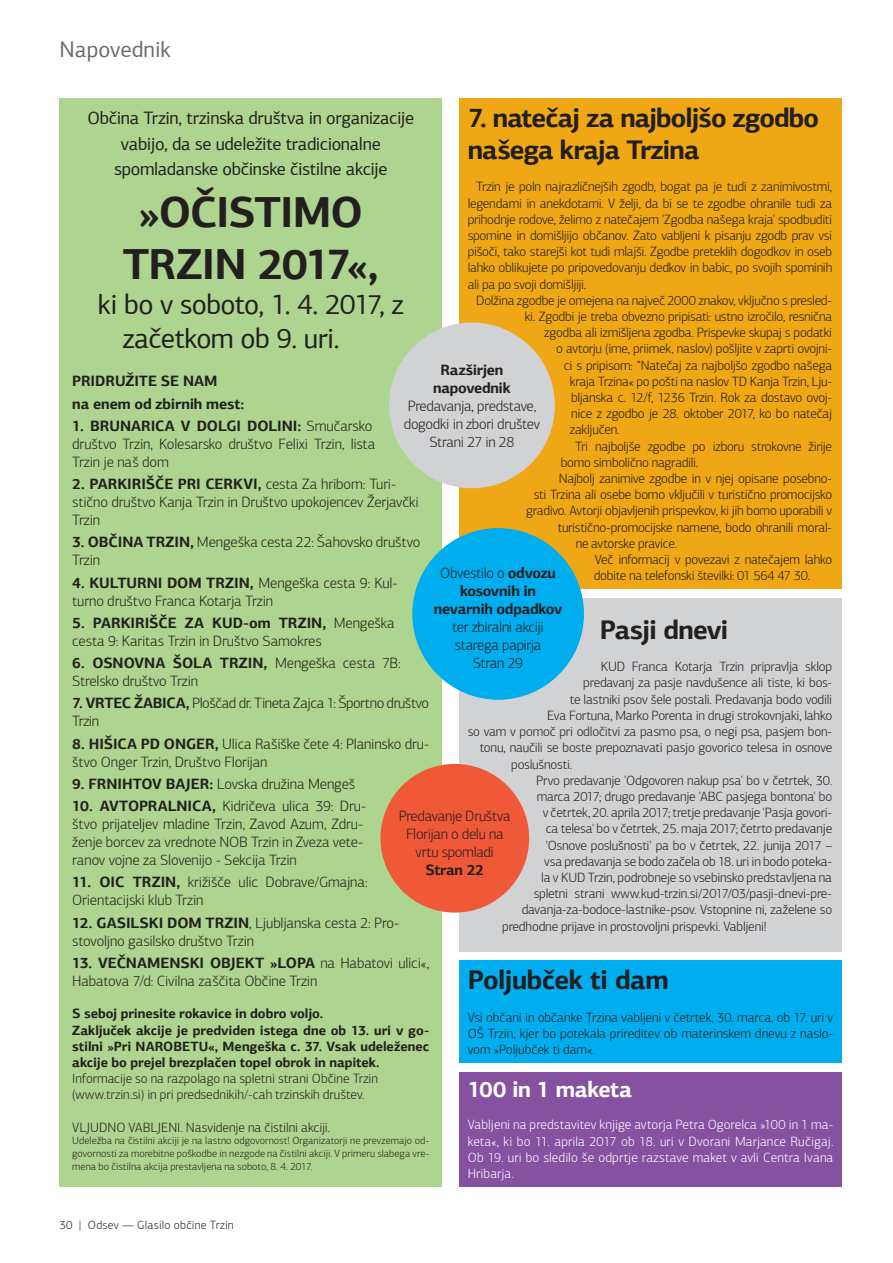
<style>
.page{position:relative;width:893px;height:1263px;background:#fff}
.page>*{position:absolute;margin:0;border:0;box-sizing:border-box;transform-origin:0 0}
.t1{font:700 43.5px/52.2px "PF Agora Sans Pro";letter-spacing:-.02em;color:#231f20;text-align:center}
.t2{font:28.5px/34.2px "PF Agora Sans Pro";letter-spacing:-.02em;color:#231f20}
.t3{font:700 27px/32.4px "PF Agora Sans Pro";letter-spacing:-.035em;color:#231f20}
.t4{font:700 22.5px "PF Agora Sans Pro";letter-spacing:-.02em;color:#fff}
.t5{font:22.5px "PF Agora Sans Pro";letter-spacing:-.005em;color:#6c6d70}
.t6{font:18px/25.5px "PF Agora Sans Pro";letter-spacing:-.02em;color:#231f20;text-align:center}
.t7{font:300 15px/18px "PF Agora Sans Pro";letter-spacing:-.015em;color:#231f20}
.t8{font:700 15px/18px "PF Agora Sans Pro";letter-spacing:-.02em;color:#231f20;text-align:center}
.t9{font:300 13.5px/16.2px "PF Agora Sans Pro";letter-spacing:-.02em;color:#231f20;text-align:justify}
.t10{font:300 13.5px/16.2px "PF Agora Sans Pro";letter-spacing:.005em;color:#fff;text-align:justify}
.t11{font:700 13.5px/16.2px "PF Agora Sans Pro";letter-spacing:-.005em;color:#231f20}
.t12{font:300 12px "PF Agora Sans Pro";letter-spacing:.015em;color:#231f20}
.t13{font:300 10.5px/12.6px "PF Agora Sans Pro";color:#231f20;text-align:justify}
.s1{font-weight:700}
.s2{font-weight:300}
</style>
<div class="page">
<div style="left:459px;top:1071px;width:383px;height:115px;background:#8551a0"></div>
<div style="left:459px;top:960px;width:383px;height:102px;background:#00aeef"></div>
<div style="left:459px;top:98px;width:383px;height:491px;background:#efa715"></div>
<div style="left:60px;top:98px;width:382px;height:1088px;background:#add58f"></div>
<div style="left:459px;top:598px;width:383px;height:353px;background:#d1d2d4"></div>
<div style="left:380px;top:764px;width:149px;height:148px;background:#f05937;border-radius:50%"></div>
<div style="left:389px;top:323px;width:166px;height:165px;background:#d1d2d4;border-radius:50%"></div>
<div style="left:412px;top:528px;width:172px;height:172px;background:#00aeef;border-radius:50%"></div>
<h3 class="t5" style="left:60px;top:35px;width:113px">Napovednik</h3>
<h3 class="t3" style="left:468px;top:101px;width:353px">7. natečaj za najboljšo zgodbo našega kraja Trzina</h3>
<p class="t9" style="left:468px;top:179px;width:366px;text-indent:9px">Trzin je poln najrazličnejših zgodb, bogat pa je tudi z zanimivostmi, legendami in anekdotami. V želji, da bi se te zgodbe ohranile tudi za prihodnje rodove, želimo z natečajem 'Zgodba našega kraja' spodbuditi spomine in domišljijo občanov. Zato vabljeni k pisanju zgodb prav vsi pišoči, tako starejši kot tudi mlajši. Zgodbe preteklih dogodkov in oseb lahko oblikujete po pripovedovanju dedkov in babic, po svojih spominih ali pa po svoji domišljiji.</p>
<p class="t9" style="left:476px;top:292px;width:357px">Dolžina zgodbe je omejena na največ 2000 znakov, vključno s presled-</p>
<p class="t9" style="left:525px;top:308px;width:309px">ki. Zgodbi je treba obvezno pripisati: ustno izročilo, resnična</p>
<p class="t9" style="left:544px;top:325px;width:290px">zgodba ali izmišljena zgodba. Prispevke skupaj s podatki</p>
<p class="t9" style="left:556px;top:341px;width:277px">o avtorju (ime, priimek, naslov) pošljite v zaprti ovojni-</p>
<p class="t9" style="left:564px;top:357px;width:270px">ci s pripisom: “Natečaj za najboljšo zgodbo našega</p>
<p class="t9" style="left:570px;top:373px;width:264px">kraja Trzina« po pošti na naslov TD Kanja Trzin, Lju-</p>
<p class="t9" style="left:571px;top:389px;width:262px">bljanska c. 12/f, 1236 Trzin. Rok za dostavo ovoj-</p>
<p class="t9" style="left:571px;top:406px;width:262px">nice z zgodbo je 28. oktober 2017, ko bo natečaj</p>
<p class="t9" style="left:570px;top:422px;width:51px">zaključen.</p>
<p class="t9" style="left:575px;top:438px;width:258px">Tri najboljše zgodbe po izboru strokovne žirije</p>
<p class="t9" style="left:561px;top:454px;width:139px">bomo simbolično nagradili.</p>
<p class="t9" style="left:559px;top:470px;width:275px">Najbolj zanimive zgodbe in v njej opisane posebno-</p>
<p class="t9" style="left:534px;top:487px;width:300px">sti Trzina ali osebe bomo vključili v turistično promocijsko</p>
<p class="t9" style="left:526px;top:503px;width:307px">gradivo. Avtorji objavljenih prispevkov, ki jih bomo uporabili v</p>
<p class="t9" style="left:558px;top:519px;width:276px">turistično-promocijske namene, bodo ohranili moral-</p>
<p class="t9" style="left:576px;top:535px;width:103px">ne avtorske pravice.</p>
<p class="t9" style="left:595px;top:551px;width:239px">Več informacij v povezavi z natečajem lahko</p>
<p class="t9" style="left:594px;top:568px;width:218px">dobite na telefonski številki: 01 564 47 30.</p>
<h3 class="t6" style="left:87px;top:105px;width:328px">Občina Trzin, trzinska društva in organizacije vabijo, da se udeležite tradicionalne spomladanske občinske čistilne akcije</h3>
<h1 class="t1" style="left:123px;top:186px;width:257px">»OČISTIMO<br>TRZIN 2017«,</h1>
<h2 class="t2" style="left:123px;top:287px;width:282px;text-indent:-25px">ki bo v soboto, 1. 4. 2017, z začetkom ob 9. uri.</h2>
<p class="t8" style="left:72px;top:370px;width:174px;line-height:22.2px;text-align:left">PRIDRUŽITE SE NAM<br>na enem od zbirnih mest:</p>
<p class="t7" style="left:72px;top:417px;width:304px"><span class="s1">1. BRUNARICA V DOLGI DOLINI:</span> Smučarsko društvo Trzin, Kolesarsko društvo Felixi Trzin, lista<br>Trzin je naš dom</p>
<p class="t7" style="left:72px;top:475px;width:348px"><span class="s1">2. PARKIRIŠČE PRI CERKVI,</span> cesta Za hribom: Turi&shy;stično društvo Kanja Trzin in Društvo upokojencev Žerjavčki<br>Trzin</p>
<p class="t7" style="left:72px;top:533px;width:349px"><span class="s1">3. OBČINA TRZIN,</span> Mengeška cesta 22: Šahovsko društvo<br>Trzin</p>
<p class="t7" style="left:72px;top:574px;width:327px"><span class="s1">4. KULTURNI DOM TRZIN,</span> Mengeška cesta 9: Kul&shy;turno društvo Franca Kotarja Trzin</p>
<p class="t7" style="left:72px;top:614px;width:324px"><span class="s1">5. PARKIRIŠČE ZA KUD-om TRZIN,</span> Mengeška cesta 9: Karitas Trzin in Društvo Samokres</p>
<p class="t7" style="left:72px;top:654px;width:330px"><span class="s1">6. OSNOVNA ŠOLA TRZIN,</span> Mengeška cesta 7B:<br>Strelsko društvo Trzin</p>
<p class="t7" style="left:72px;top:694px;width:358px"><span class="s1">7. VRTEC ŽABICA,</span> Ploščad dr. Tineta Zajca 1: Športno društvo<br>Trzin</p>
<p class="t7" style="left:72px;top:735px;width:358px"><span class="s1">8. HIŠICA PD ONGER,</span> Ulica Rašiške čete 4: Planinsko dru&shy;štvo Onger Trzin, Društvo Florijan</p>
<p class="t7" style="left:72px;top:775px;width:285px"><span class="s1">9. FRNIHTOV BAJER:</span> Lovska družina Mengeš</p>
<p class="t7" style="left:72px;top:797px;width:295px"><span class="s1">10. AVTOPRALNICA,</span> Kidričeva ulica 39: Dru&shy;štvo prijateljev mladine Trzin, Zavod Azum, Zdru&shy;ženje borcev za vrednote NOB Trzin in Zveza vete&shy;ranov vojne za Slovenijo - Sekcija Trzin</p>
<p class="t7" style="left:72px;top:873px;width:297px"><span class="s1">11. OIC TRZIN,</span> križišče ulic Dobrave/Gmajna:<br>Orientacijski klub Trzin</p>
<p class="t7" style="left:72px;top:914px;width:328px"><span class="s1">12. GASILSKI DOM TRZIN</span>, Ljubljanska cesta 2: Pro&shy;stovoljno gasilsko društvo Trzin</p>
<p class="t7" style="left:72px;top:954px;width:358px"><span class="s1">13. VEČNAMENSKI OBJEKT »LOPA</span> na Habatovi ulici«,<br>Habatova 7/d: Civilna zaščita Občine Trzin</p>
<p class="t11" style="left:72px;top:1005px;width:358px">S seboj prinesite rokavice in dobro voljo.<br>Zaključek akcije je predviden istega dne ob 13. uri v go&shy;stilni »Pri NAROBETU«, Mengeška c. 37. Vsak udeleženec akcije bo prejel brezplačen topel obrok in napitek.</p>
<p class="t9" style="left:72px;top:1070px;width:307px">Informacije so na razpolago na spletni strani Občine Trzin (www.trzin.si) in pri predsednikih/-cah trzinskih društev.</p>
<p class="t9" style="left:72px;top:1119px;width:260px">VLJUDNO VABLJENI. Nasvidenje na čistilni akciji.</p>
<p class="t13" style="left:72px;top:1134px;width:358px">Udeležba na čistilni akciji je na lastno odgovornost! Organizatorji ne prevzemajo od&shy;govornosti za morebitne poškodbe in nezgode na čistilni akciji. V primeru slabega vre&shy;mena bo čistilna akcija prestavljena na soboto, 8. 4. 2017.</p>
<p class="t8" style="left:433px;top:361px;width:79px">Razširjen napovednik</p>
<p class="t7" style="left:404px;top:397px;width:138px;text-align:center">Predavanja, predstave, dogodki in zbori društev<br>Strani 27 in 28</p>
<p class="t8" style="left:434px;top:563px;width:130px"><span class="s2">Obvestilo o</span> odvozu kosovnih in nevarnih odpadkov</p>
<p class="t7" style="left:452px;top:617px;width:93px;text-align:center">ter zbiralni akciji starega papirja<br>Stran 29</p>
<h3 class="t3" style="left:600px;top:613px;width:130px">Pasji dnevi</h3>
<p class="t9" style="left:601px;top:659px;width:233px">KUD Franca Kotarja Trzin pripravlja sklop</p>
<p class="t9" style="left:583px;top:675px;width:250px">predavanj za pasje navdušence ali tiste, ki bos-</p>
<p class="t9" style="left:570px;top:691px;width:264px">te lastniki psov šele postali. Predavanja bodo vodili</p>
<p class="t9" style="left:547px;top:707px;width:286px">Eva Fortuna, Marko Porenta in drugi strokovnjaki, lahko</p>
<p class="t9" style="left:468px;top:723px;width:366px">so vam v pomoč pri odločitvi za pasmo psa, o negi psa, pasjem bon-</p>
<p class="t9" style="left:480px;top:740px;width:354px">tonu, naučili se boste prepoznavati pasjo govorico telesa in osnove</p>
<p class="t9" style="left:511px;top:756px;width:63px">poslušnosti.</p>
<p class="t9" style="left:536px;top:772px;width:297px">Prvo predavanje 'Odgovoren nakup psa' bo v četrtek, 30.</p>
<p class="t9" style="left:537px;top:788px;width:297px">marca 2017; drugo predavanje 'ABC pasjega bontona' bo</p>
<p class="t9" style="left:543px;top:804px;width:291px">v četrtek, 20. aprila 2017; tretje predavanje 'Pasja govori-</p>
<p class="t9" style="left:546px;top:821px;width:288px">ca telesa' bo v četrtek, 25. maja 2017; četrto predavanje</p>
<p class="t9" style="left:546px;top:837px;width:288px">'Osnove poslušnosti' pa bo v četrtek, 22. junija 2017 –</p>
<p class="t9" style="left:544px;top:853px;width:289px">vsa predavanja se bodo začela ob 18. uri in bodo poteka-</p>
<p class="t9" style="left:541px;top:869px;width:292px">la v KUD Trzin, podrobneje so vsebinsko predstavljena na</p>
<p class="t9" style="left:534px;top:885px;width:300px">spletni strani www.kud-trzin.si/2017/03/pasji-dnevi-pre-</p>
<p class="t9" style="left:522px;top:902px;width:312px">davanja-za-bodoce-lastnike-psov. Vstopnine ni, zaželene so</p>
<p class="t9" style="left:502px;top:918px;width:266px">predhodne prijave in prostovoljni prispevki. Vabljeni!</p>
<p class="t7" style="left:399px;top:807px;width:114px;text-align:center">Predavanje Društva<br>Florijan o delu na vrtu spomladi</p>
<p class="t8" style="left:426px;top:861px;width:60px">Stran 22</p>
<h3 class="t3" style="left:468px;top:963px;width:202px">Poljubček ti dam</h3>
<p class="t9" style="left:468px;top:1009px;width:367px">Vsi občani in občanke Trzina vabljeni v četrtek, 30. marca, ob 17. uri v OŠ Trzin, kjer bo potekala prireditev ob materinskem dnevu z naslo&shy;vom »Poljubček ti dam«.</p>
<h3 class="t4" style="left:468px;top:1075px;width:166px">100 in 1 maketa</h3>
<p class="t10" style="left:468px;top:1117px;width:367px">Vabljeni na predstavitev knjige avtorja Petra Ogorelca »100 in 1 ma&shy;keta«, ki bo 11. aprila 2017 ob 18. uri v Dvorani Marjance Ručigaj.<br>Ob 19. uri bo sledilo še odprtje razstave maket v avli Centra Ivana Hribarja.</p>
<p class="t12" style="left:60px;top:1218px;width:176px">30 | Odsev — Glasilo občine Trzin</p>
</div>
